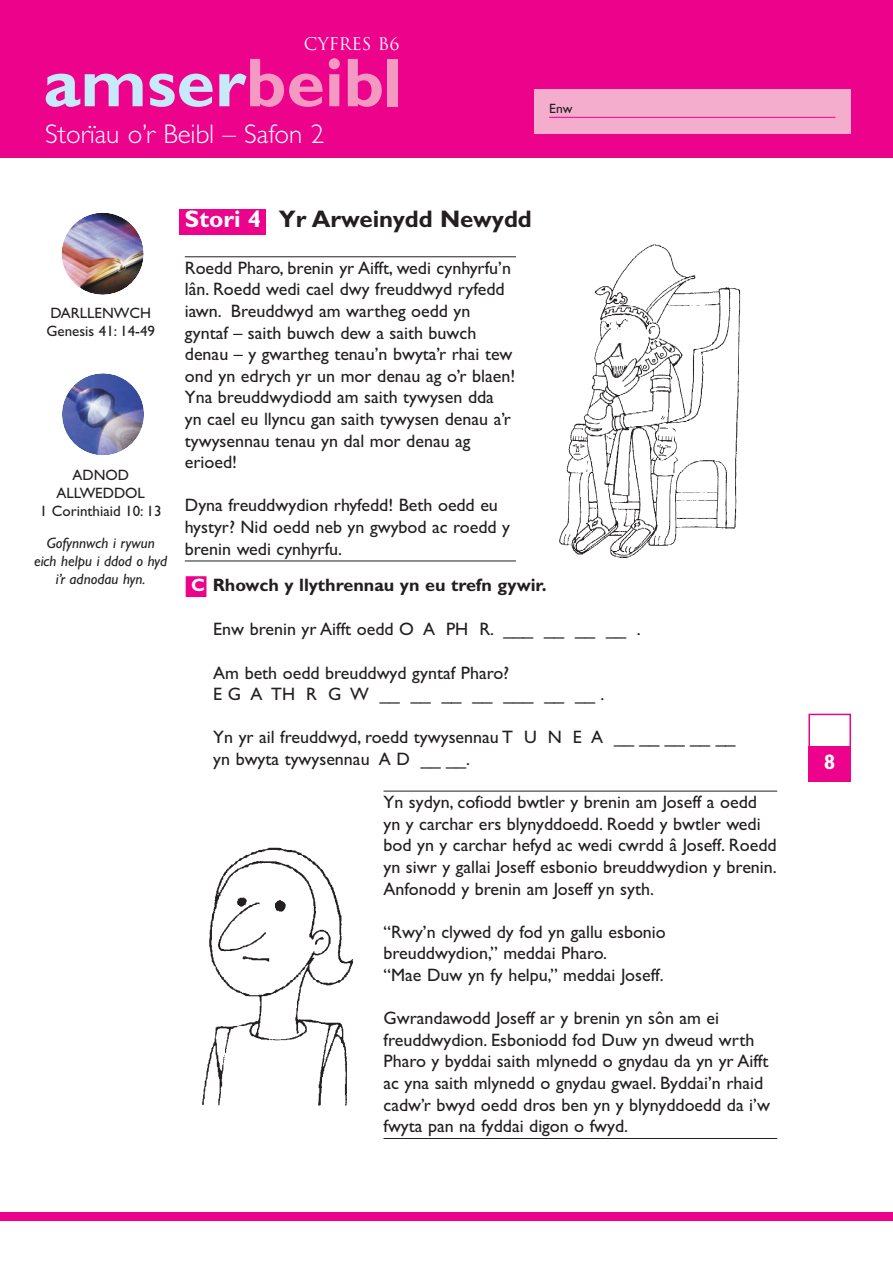
<style>
.page{position:relative;width:893px;height:1263px;background:#fff}
.page>*{position:absolute;margin:0;border:0;box-sizing:border-box;transform-origin:0 0}
.t1{font:700 69.45px "Gill Sans";color:#c6eafa}
.t2{font:300 27px "Gill Sans";color:#fff}
.t3{font:700 24px "Gill Sans";color:#231f20}
.t4{font:700 21px "Gill Sans";color:#fff}
.t5{font:18px/21.6px "Gill Sans";color:#231f20}
.t6{font:700 18px "Gill Sans";color:#231f20}
.t7{font:16.95px "Trajan";color:#fff}
.t8{font:15px/18px "Gill Sans";color:#231f20}
.t9{font:italic 15px/18px "Gill Sans";color:#231f20;text-align:center}
.t10{font:13.5px "Gill Sans";color:#231f20}
.s1{color:#f499c2}
.s2{color:#fff}
.s3{color:#ed028c}
</style>
<div class="page">
<div style="left:0;top:1212px;width:892px;height:8px;background:#ed028c"></div>
<img style="left:62px;top:213px;width:82px;height:82px">
<img style="left:62px;top:373px;width:82px;height:82px">
<div style="left:179px;top:209px;width:87px;height:26px;background:#ed028c"></div>
<hr style="left:185px;top:257px;width:331px;height:1px;background:#231f20">
<hr style="left:185px;top:561px;width:331px;height:1px;background:#231f20">
<hr style="left:383px;top:791px;width:394px;height:1px;background:#231f20">
<hr style="left:383px;top:1138px;width:394px;height:1px;background:#231f20">
<div style="left:808px;top:714px;width:43px;height:34px;border:2px solid #ed028c"></div>
<div style="left:808px;top:746px;width:43px;height:36px;background:#ed028c"></div>
<img style="left:559px;top:244px;width:182px;height:314px">
<img style="left:202px;top:847px;width:152px;height:259px">
<div style="left:0;top:0;width:892px;height:157px;background:#ed028c"></div>
<div style="left:534px;top:89px;width:316px;height:44px;background:#f5adce"></div>
<hr style="left:549px;top:117px;width:286px;height:1px;background:#ed028c">
<p class="t7" style="left:304px;top:35px;width:97px">CYFRES B6</p>
<h1 class="t1" style="left:43px;top:59px;width:360px">amser<span class="s1">beibl</span></h1>
<h2 class="t2" style="left:45px;top:125px;width:280px">Storïau o’r Beibl – Safon 2</h2>
<p class="t10" style="left:549px;top:104px;width:25px">Enw</p>
<p class="t8" style="left:46px;top:306px;width:110px">DARLLENWCH<br>Genesis 41: 14-49</p>
<p class="t8" style="left:40px;top:468px;width:123px;text-align:center">ADNOD<br>ALLWEDDOL<br>1 Corinthiaid 10: 13</p>
<p class="t9" style="left:34px;top:535px;width:135px">Gofynnwch i rywun eich helpu i ddod o hyd i’r adnodau hyn.</p>
<h3 class="t3" style="left:185px;top:211px;width:348px"><span class="s2">Stori 4</span> Yr Arweinydd Newydd</h3>
<p class="t5" style="left:185px;top:259px;width:332px">Roedd Pharo, brenin yr Aifft, wedi cynhyrfu’n lân. Roedd wedi cael dwy freuddwyd ryfedd iawn. Breuddwyd am wartheg oedd yn gyntaf – saith buwch dew a saith buwch denau – y gwartheg tenau’n bwyta’r rhai tew ond yn edrych yr un mor denau ag o’r blaen!<br>Yna breuddwydiodd am saith tywysen dda yn cael eu llyncu gan saith tywysen denau a’r tywysennau tenau yn dal mor denau ag erioed!</p>
<p class="t5" style="left:185px;top:497px;width:327px">Dyna freuddwydion rhyfedd! Beth oedd eu hystyr? Nid oedd neb yn gwybod ac roedd y brenin wedi cynhyrfu.</p>
<p class="t6" style="left:185px;top:578px;width:363px"><span class="s3">■</span><span class="s2">C</span> Rhowch y llythrennau yn eu trefn gywir.</p>
<p class="t5" style="left:213px;top:620px;width:429px">Enw brenin yr Aifft oedd O A PH R. ___ __ __ __ .</p>
<p class="t5" style="left:213px;top:664px;width:393px">Am beth oedd breuddwyd gyntaf Pharo?<br>E G A TH R G W __ __ __ __ ___ __ __ .</p>
<p class="t5" style="left:213px;top:728px;width:524px">Yn yr ail freuddwyd, roedd tywysennau T U N E A __ __ __ __ __ yn bwyta tywysennau A D __ __.</p>
<p class="t5" style="left:383px;top:793px;width:395px">Yn sydyn, cofiodd bwtler y brenin am Joseff a oedd yn y carchar ers blynyddoedd. Roedd y bwtler wedi bod yn y carchar hefyd ac wedi cwrdd â Joseff. Roedd yn siwr y gallai Joseff esbonio breuddwydion y brenin.<br>Anfonodd y brenin am Joseff yn syth.</p>
<p class="t5" style="left:383px;top:923px;width:284px">“Rwy’n clywed dy fod yn gallu esbonio breuddwydion,” meddai Pharo.<br>“Mae Duw yn fy helpu,” meddai Joseff.</p>
<p class="t5" style="left:383px;top:1009px;width:388px">Gwrandawodd Joseff ar y brenin yn sôn am ei freuddwydion. Esboniodd fod Duw yn dweud wrth Pharo y byddai saith mlynedd o gnydau da yn yr Aifft ac yna saith mlynedd o gnydau gwael. Byddai’n rhaid cadw’r bwyd oedd dros ben yn y blynyddoedd da i’w fwyta pan na fyddai digon o fwyd.</p>
<p class="t4" style="left:824px;top:754px;width:13px">8</p>
</div>
